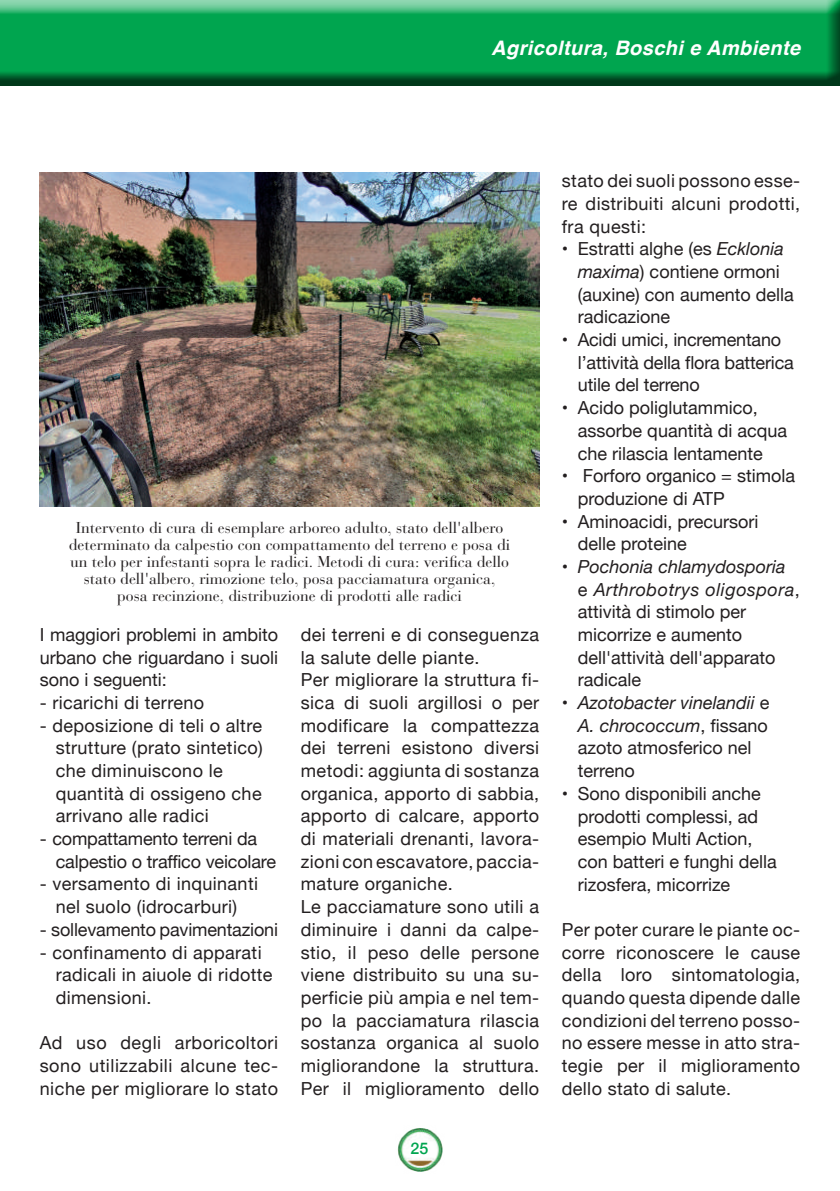
<style>
.page{position:relative;width:840px;height:1191px;background:#fff}
.page>*{position:absolute;margin:0;border:0;box-sizing:border-box;transform-origin:0 0}
.t1{font:italic 700 20px "Helvetica";letter-spacing:.02em;color:#fff}
.t2{font:18px/22.6px "Helvetica Neue";letter-spacing:.02em;color:#231f20;text-align:justify}
.t3{font:18px/22.6px "Helvetica Neue";color:#231f20}
.t4{font:18px/22.6px "Helvetica Neue";letter-spacing:-.01em;color:#231f20}
.t5{font:500 16px "Helvetica Neue";color:#00a54f}
.t6{font:15.6px/17px "Bauer Bodoni";color:#231f20;text-align:center}
.s1{font-style:italic}
</style>
<div class="page">
<img style="left:397px;top:1128px;width:46px;height:44px">
<div style="left:0;top:0;width:839px;height:87px;background:#231f20;opacity:.75"></div>
<img style="left:40px;top:173px;width:499px;height:333px">
<p class="t1" style="left:491px;top:31px;width:310px">Agricoltura, Boschi e Ambiente</p>
<p class="t6" style="left:69px;top:519px;width:442px">Intervento di cura di esemplare arboreo adulto, stato dell'albero determinato da calpestio con compattamento del terreno e posa di un telo per infestanti sopra le radici. Metodi di cura: verifica dello stato dell'albero, rimozione telo, posa pacciamatura organica, posa recinzione, distribuzione di prodotti alle radici</p>
<p class="t2" style="left:40px;top:624px;width:240px">I maggiori problemi in ambito urbano che riguardano i suoli sono i seguenti:</p>
<p class="t2" style="left:40px;top:692px;width:166px">- ricarichi di terreno</p>
<p class="t2" style="left:56px;top:715px;width:208px;text-align:left;text-indent:-16px">- deposizione di teli o altre strutture (prato sintetico) che diminuiscono le quantità di ossigeno che arrivano alle radici</p>
<p class="t4" style="left:56px;top:828px;width:222px;text-indent:-16px">- compattamento terreni da calpestio o traffico veicolare</p>
<p class="t2" style="left:40px;top:873px;width:220px;text-align:center">- versamento di inquinanti nel suolo (idrocarburi)</p>
<p class="t4" style="left:40px;top:919px;width:240px">- sollevamento pavimentazioni</p>
<p class="t2" style="left:56px;top:941px;width:218px;text-align:left;text-indent:-16px">- confinamento di apparati radicali in aiuole di ridotte dimensioni.</p>
<p class="t2" style="left:40px;top:1032px;width:240px">Ad uso degli arboricoltori sono utilizzabili alcune tec&shy;niche per migliorare lo stato</p>
<p class="t2" style="left:300px;top:624px;width:240px;text-align:left">dei terreni e di conseguenza la salute delle piante.<br>Per migliorare la struttura fi&shy;sica di suoli argillosi o per modificare la compattezza dei terreni esistono diversi metodi: aggiunta di sostanza organica, apporto di sabbia, apporto di calcare, apporto di materiali drenanti, lavora&shy;zioni con escavatore, paccia&shy;mature organiche.<br>Le pacciamature sono utili a diminuire i danni da calpe&shy;stio, il peso delle persone viene distribuito su una su&shy;perficie più ampia e nel tem&shy;po la pacciamatura rilascia sostanza organica al suolo migliorandone la struttura.<br>Per il miglioramento dello</p>
<p class="t5" style="left:410px;top:1135px;width:19px">25</p>
<p class="t2" style="left:561px;top:171px;width:240px">stato dei suoli possono esse&shy;re distribuiti alcuni prodotti, fra questi:</p>
<p class="t3" style="left:577px;top:239px;width:217px;text-indent:-16px">• Estratti alghe (es <span class="s1">Ecklonia maxima</span>) contiene ormoni (auxine) con aumento della radicazione</p>
<p class="t4" style="left:577px;top:329px;width:217px;text-indent:-16px">• Acidi umici, incrementano l’attività della flora batterica utile del terreno</p>
<p class="t3" style="left:577px;top:397px;width:211px;text-indent:-16px">• Acido poliglutammico, assorbe quantità di acqua che rilascia lentamente</p>
<p class="t3" style="left:577px;top:465px;width:218px;text-indent:-16px">• Forforo organico = stimola produzione di ATP</p>
<p class="t3" style="left:577px;top:511px;width:182px;text-indent:-16px">• Aminoacidi, precursori delle proteine</p>
<p class="t3" style="left:577px;top:556px;width:223px;text-indent:-16px">• <span class="s1">Pochonia chlamydosporia<br></span>e <span class="s1">Arthrobotrys oligospora</span>, attività di stimolo per micorrize e aumento dell'attività dell'apparato radicale</p>
<p class="t3" style="left:577px;top:692px;width:193px;text-indent:-16px">• <span class="s1">Azotobacter vinelandii</span> e<br><span class="s1">A. chrococcum</span>, fissano azoto atmosferico nel terreno</p>
<p class="t3" style="left:577px;top:783px;width:200px;text-indent:-16px">• Sono disponibili anche prodotti complessi, ad esempio Multi Action, con batteri e funghi della rizosfera, micorrize</p>
<p class="t2" style="left:561px;top:919px;width:240px">Per poter curare le piante oc&shy;corre riconoscere le cause della loro sintomatologia, quando questa dipende dalle condizioni del terreno posso&shy;no essere messe in atto stra&shy;tegie per il miglioramento dello stato di salute.</p>
</div>
